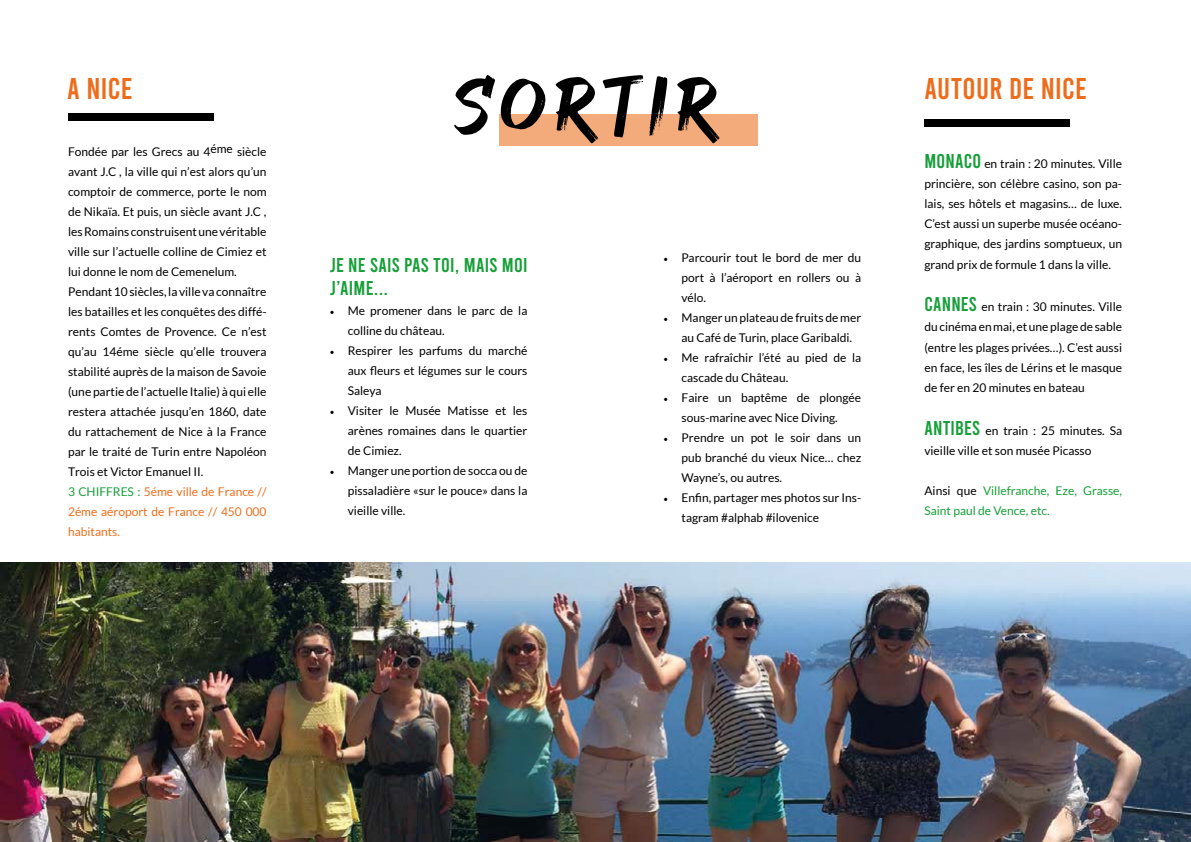
<style>
.page{position:relative;width:1191px;height:842px;background:#fff}
.page>*{position:absolute;margin:0;border:0;box-sizing:border-box;transform-origin:0 0}
.t1{font:80px "GOODBRUSH";letter-spacing:.1em;color:#000}
.t2{font:30px "Bebas";letter-spacing:.01em;color:#ec6e1d}
.t3{font:20px/23px "Bebas";letter-spacing:.01em;color:#179f39}
.t4{font:12px/20px "Lato";color:#000;text-align:justify}
.t5{font:12px/20px "Lato";color:#179f39}
.s1{color:#179f39}
.s2{color:#ec6e1d}
.s3{font-family:"Minion Pro"}
.s4{font-family:"Bebas";font-size:20px;color:#179f39}
.s5{color:#000}
</style>
<div class="page">
<div style="left:68px;top:113px;width:146px;height:7px;background:#000"></div>
<div style="left:924px;top:119px;width:146px;height:7px;background:#000"></div>
<img style="left:0;top:563px;width:1191px;height:279px">
<div style="left:499px;top:115px;width:258px;height:31px;background:#f4ab7c"></div>
<h2 class="t2" style="left:67px;top:74px;width:67px">A NICE</h2>
<p class="t4" style="left:68px;top:141px;width:200px;text-align:left">Fondée par les Grecs au 4éme siècle avant J.C , la ville qui n’est alors qu’un comptoir de commerce, porte le nom de Nikaïa. Et puis, un siècle avant J.C , les Romains construisent une véritable ville sur l’actuelle colline de Cimiez et lui donne le nom de Cemenelum.<br>Pendant 10 siècles, la ville va connaître les batailles et les conquêtes des diffé&shy;rents Comtes de Provence. Ce n’est qu’au 14éme siècle qu’elle trouvera stabilité auprès de la maison de Savoie (une partie de l’actuelle Italie) à qui elle restera attachée jusqu’en 1860, date du rattachement de Nice à la France par le traité de Turin entre Napoléon Trois et Victor Emanuel II.<br><span class="s1">3 CHIFFRES :</span> <span class="s2">5éme ville de France // 2éme aéroport de France // 450 000 habitants.</span></p>
<h1 class="t1" style="left:453px;top:59px;width:267px">SORTIR</h1>
<h3 class="t3" style="left:330px;top:254px;width:199px">JE NE SAIS PAS TOI, MAIS MOI<br>J’AIME...</h3>
<p class="t4" style="left:348px;top:301px;width:181px;text-indent:-18px"><span class="s3">•</span> Me promener dans le parc de la colline du château.</p>
<p class="t4" style="left:348px;top:341px;width:181px;text-indent:-18px"><span class="s3">•</span> Respirer les parfums du marché aux fleurs et légumes sur le cours Saleya</p>
<p class="t4" style="left:348px;top:401px;width:181px;text-indent:-18px"><span class="s3">•</span> Visiter le Musée Matisse et les arènes romaines dans le quartier de Cimiez.</p>
<p class="t4" style="left:348px;top:461px;width:181px;text-indent:-18px"><span class="s3">•</span> Manger une portion de socca ou de pissaladière «sur le pouce» dans la vieille ville.</p>
<p class="t4" style="left:681px;top:248px;width:181px;text-indent:-18px"><span class="s3">•</span> Parcourir tout le bord de mer du port à l’aéroport en rollers ou à vélo.</p>
<p class="t4" style="left:681px;top:308px;width:181px;text-indent:-18px"><span class="s3">•</span> Manger un plateau de fruits de mer au Café de Turin, place Garibaldi.</p>
<p class="t4" style="left:681px;top:348px;width:181px;text-indent:-18px"><span class="s3">•</span> Me rafraîchir l’été au pied de la cascade du Château.</p>
<p class="t4" style="left:663px;top:388px;width:199px;text-align:center"><span class="s3">•</span> Faire un baptême de plongée sous-marine avec Nice Diving.</p>
<p class="t4" style="left:681px;top:428px;width:181px;text-indent:-18px"><span class="s3">•</span> Prendre un pot le soir dans un pub branché du vieux Nice… chez Wayne’s, ou autres.</p>
<p class="t4" style="left:681px;top:488px;width:181px;text-indent:-18px"><span class="s3">•</span> Enfin, partager mes photos sur Ins&shy;tagram #alphab #ilovenice</p>
<h2 class="t2" style="left:924px;top:74px;width:164px">AUTOUR DE NICE</h2>
<p class="t4" style="left:924px;top:154px;width:199px"><span class="s4">MONACO</span> en train : 20 minutes. Ville princière, son célèbre casino, son pa&shy;lais, ses hôtels et magasins… de luxe.<br>C’est aussi un superbe musée océano&shy;graphique, des jardins somptueux, un grand prix de formule 1 dans la ville.</p>
<p class="t4" style="left:924px;top:297px;width:199px"><span class="s4">CANNES</span> en train : 30 minutes. Ville du cinéma en mai, et une plage de sable (entre les plages privées…). C’est aussi en face, les îles de Lérins et le masque de fer en 20 minutes en bateau</p>
<p class="t4" style="left:924px;top:420px;width:199px"><span class="s4">ANTIBES</span> en train : 25 minutes. Sa vieille ville et son musée Picasso</p>
<p class="t5" style="left:924px;top:480px;width:199px"><span class="s5">Ainsi que</span> Villefranche, Eze, Grasse,<br>Saint paul de Vence, etc.</p>
</div>
